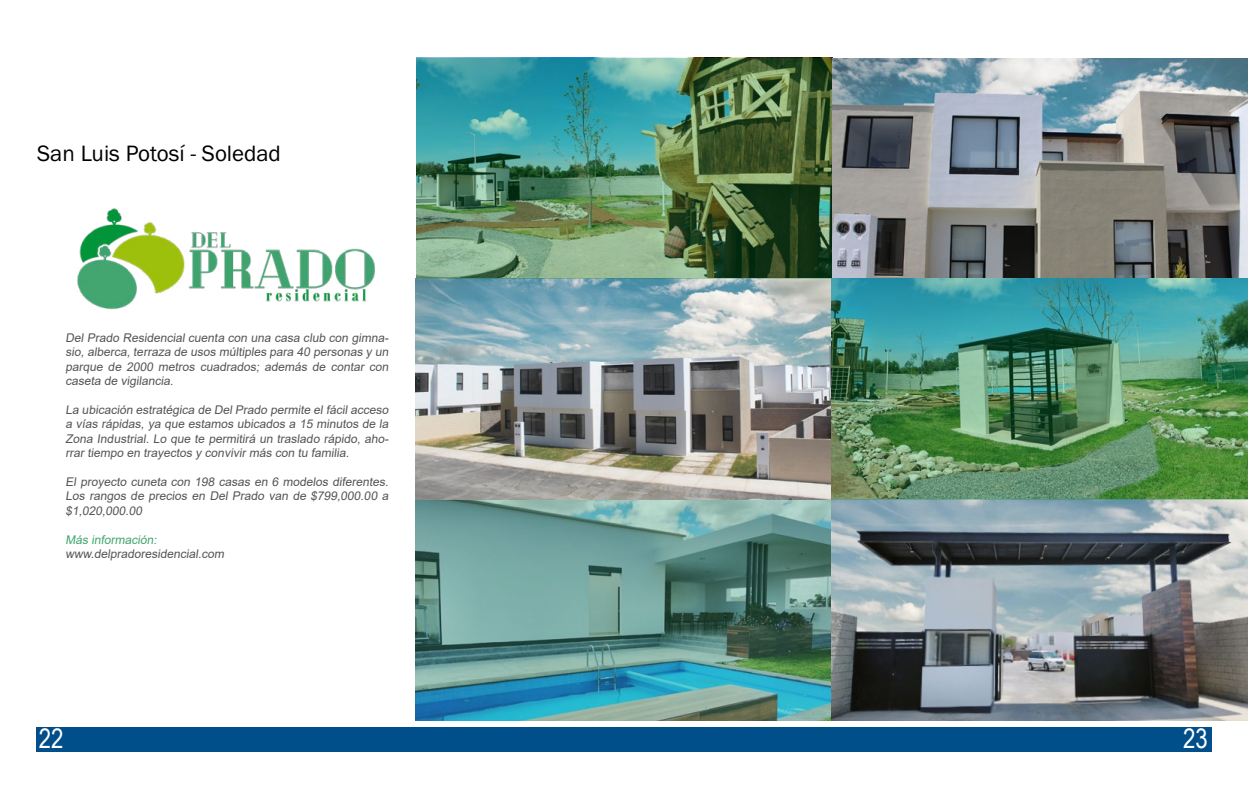
<style>
.page{position:relative;width:1248px;height:794px;background:#fff}
.page>*{position:absolute;margin:0;border:0;box-sizing:border-box;transform-origin:0 0}
.t1{font:27px "Arial Narrow";color:#fff}
.t2{font:23px "Franklin Gothic URW Boo";color:#000}
.t3{font:12px/14.4px "Arial";color:#555454;text-align:justify}
.t4{font:12px "Arial";color:#42a56f}
</style>
<div class="page">
<img style="left:415px;top:57px;width:832px;height:663px">
<img style="left:416px;top:58px;width:416px;height:221px">
<svg style="left:415px;top:500px;width:416px;height:220px;background:#609593"></svg>
<img style="left:77px;top:208px;width:298px;height:102px">
<img style="left:831px;top:278px;width:416px;height:222px">
<div style="left:36px;top:727px;width:1175px;height:24px;background:#004f8a"></div>
<h2 class="t2" style="left:37px;top:139px;width:245px">San Luis Potosí - Soledad</h2>
<p class="t3" style="left:65px;top:330px;width:327px">Del Prado Residencial cuenta con una casa club con gimna&shy;sio, alberca, terraza de usos múltiples para 40 personas y un parque de 2000 metros cuadrados; además de contar con caseta de vigilancia.</p>
<p class="t3" style="left:65px;top:402px;width:327px">La ubicación estratégica de Del Prado permite el fácil acceso a vías rápidas, ya que estamos ubicados a 15 minutos de la Zona Industrial. Lo que te permitirá un traslado rápido, aho&shy;rrar tiempo en trayectos y convivir más con tu familia.</p>
<p class="t3" style="left:65px;top:474px;width:327px">El proyecto cuneta con 198 casas en 6 modelos diferentes.<br>Los rangos de precios en Del Prado van de $799,000.00 a $1,020,000.00</p>
<p class="t4" style="left:65px;top:531px;width:95px">Más información:</p>
<p class="t3" style="left:65px;top:546px;width:163px">www.delpradoresidencial.com</p>
<h1 class="t1" style="left:39px;top:719px;width:26px">22</h1>
<h1 class="t1" style="left:1182px;top:719px;width:26px">23</h1>
</div>
